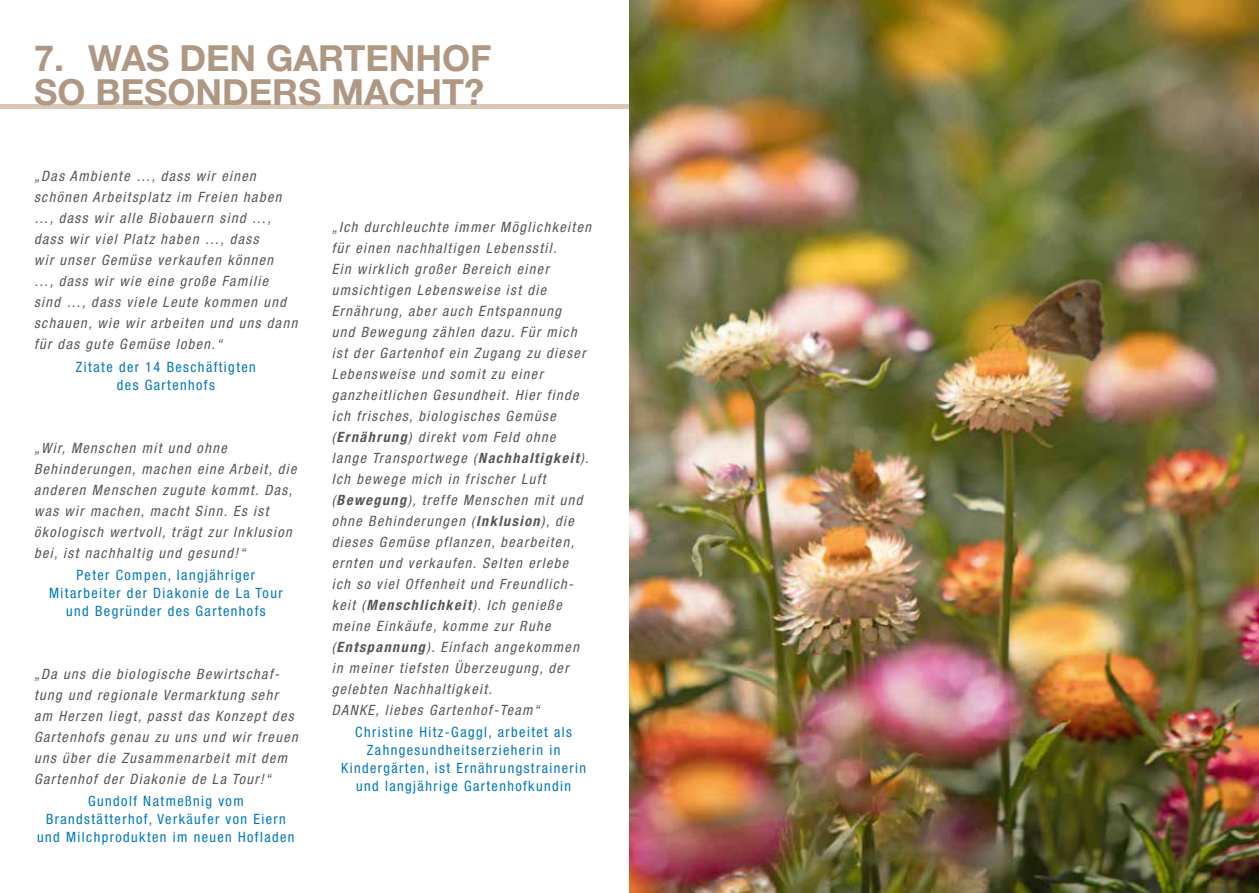
<style>
.page{position:relative;width:1259px;height:893px;background:#fff}
.page>*{position:absolute;margin:0;border:0;box-sizing:border-box;transform-origin:0 0}
.t1{font:700 36px/34.5px "Helvetica Neue";color:#ae9783}
.t2{font:italic condensed 14.25px/21px "Helvetica Neue";letter-spacing:.1em;color:#565656}
.t3{font:condensed 14.25px/18px "Helvetica Neue";letter-spacing:.1em;color:#0077ba;text-align:center}
.s1{font-weight:700}
</style>
<div class="page">
<hr style="left:0;top:104px;width:629px;height:4px;background:#d8c9b6">
<img style="left:629px;top:0;width:630px;height:893px">
<h1 class="t1" style="left:34px;top:40px;width:459px">7. WAS DEN GARTENHOF<br>SO BESONDERS MACHT?</h1>
<p class="t2" style="left:34px;top:166px;width:265px">„Das Ambiente …, dass wir einen schönen Arbeitsplatz im Freien haben …, dass wir alle Biobauern sind …, dass wir viel Platz haben …, dass<br>wir unser Gemüse verkaufen können<br>…, dass wir wie eine große Familie sind …, dass viele Leute kommen und schauen, wie wir arbeiten und uns dann für das gute Gemüse loben.“</p>
<p class="t3" style="left:76px;top:357px;width:181px">Zitate der 14 Beschäftigten des Gartenhofs</p>
<p class="t2" style="left:34px;top:437px;width:264px">„Wir, Menschen mit und ohne Behinderungen, machen eine Arbeit, die anderen Menschen zugute kommt. Das, was wir machen, macht Sinn. Es ist ökologisch wertvoll, trägt zur Inklusion bei, ist nachhaltig und gesund!“</p>
<p class="t3" style="left:49px;top:566px;width:235px">Peter Compen, langjähriger<br>Mitarbeiter der Diakonie de La Tour und Begründer des Gartenhofs</p>
<p class="t2" style="left:34px;top:663px;width:265px">„Da uns die biologische Bewirtschaf&shy;tung und regionale Vermarktung sehr am Herzen liegt, passt das Konzept des Gartenhofs genau zu uns und wir freuen uns über die Zusammenarbeit mit dem Gartenhof der Diakonie de La Tour!“</p>
<p class="t3" style="left:37px;top:792px;width:259px">Gundolf Natmeßnig vom<br>Brandstätterhof, Verkäufer von Eiern und Milchprodukten im neuen Hofladen</p>
<p class="t2" style="left:332px;top:216px;width:261px">„Ich durchleuchte immer Möglichkeiten für einen nachhaltigen Lebensstil.<br>Ein wirklich großer Bereich einer umsichtigen Lebensweise ist die Ernährung, aber auch Entspannung<br>und Bewegung zählen dazu. Für mich ist der Gartenhof ein Zugang zu dieser Lebensweise und somit zu einer ganzheitlichen Gesundheit. Hier finde ich frisches, biologisches Gemüse (<span class="s1">Ernährung</span>) direkt vom Feld ohne lange Transportwege (<span class="s1">Nachhaltigkeit</span>).<br>Ich bewege mich in frischer Luft (<span class="s1">Bewegung</span>), treffe Menschen mit und ohne Behinderungen (<span class="s1">Inklusion</span>), die dieses Gemüse pflanzen, bearbeiten, ernten und verkaufen. Selten erlebe<br>ich so viel Offenheit und Freundlich&shy;keit (<span class="s1">Menschlichkeit</span>). Ich genieße meine Einkäufe, komme zur Ruhe (<span class="s1">Entspannung</span>). Einfach angekommen in meiner tiefsten Überzeugung, der gelebten Nachhaltigkeit.<br>DANKE, liebes Gartenhof-Team“</p>
<p class="t3" style="left:341px;top:723px;width:246px">Christine Hitz-Gaggl, arbeitet als Zahngesundheitserzieherin in Kindergärten, ist Ernährungstrainerin und langjährige Gartenhofkundin</p>
</div>
